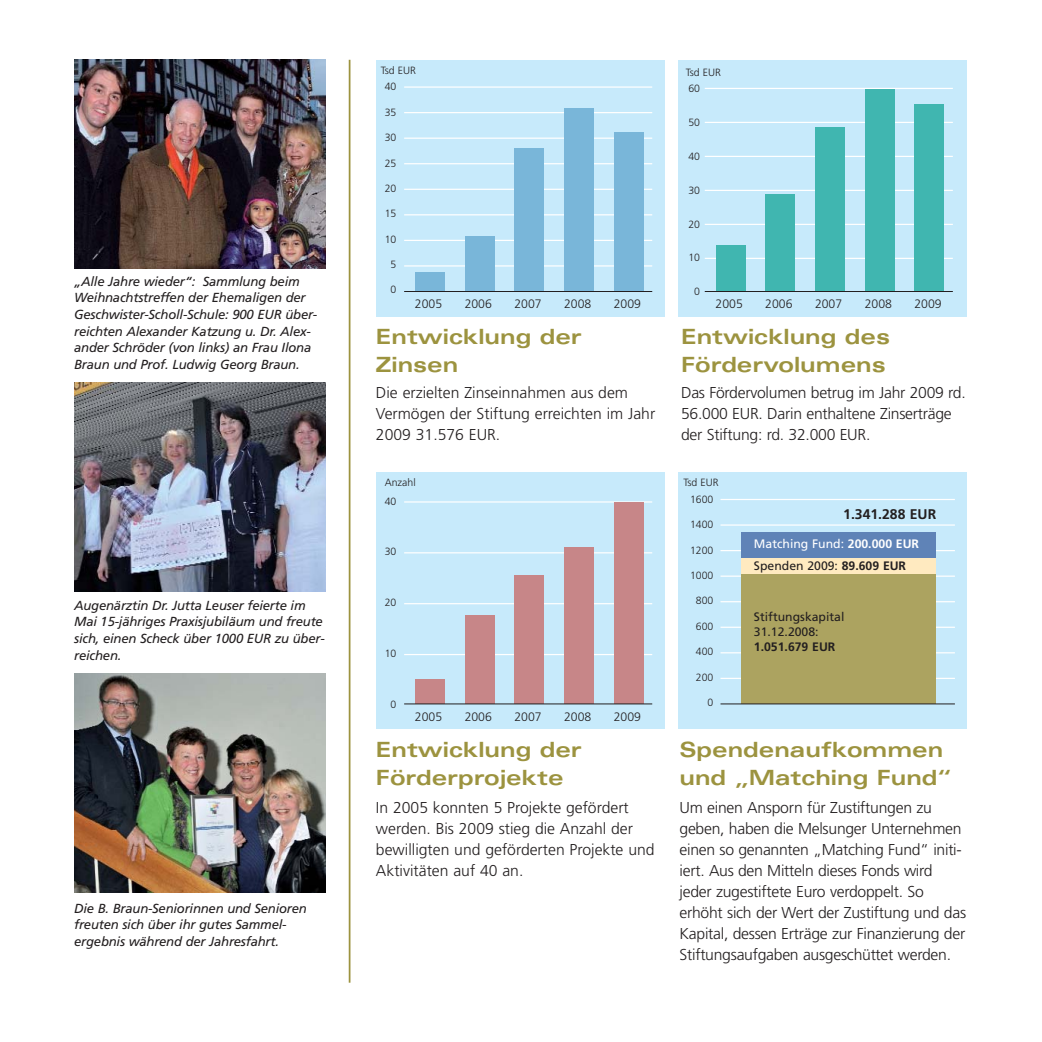
<style>
.page{position:relative;width:1042px;height:1042px;background:#fff}
.page>*{position:absolute;margin:0;border:0;box-sizing:border-box;transform-origin:0 0}
.t1{font:700 expanded 21px/28px "Univers";color:#9c933f}
.t2{font:300 15.75px/21px "Frutiger";letter-spacing:-.015em;color:#231f20}
.t3{font:700 14px "Frutiger";color:#231f20}
.t4{font:italic 13.12px/16.6px "Frutiger";letter-spacing:-.015em;color:#231f20}
.t5{font:300 12.25px "Frutiger";color:#231f20}
.t6{font:12.25px/14.7px "Frutiger";color:#231f20}
.t7{font:12.25px "Frutiger";color:#fff}
.t8{font:700 12.25px "Frutiger";color:#231f20}
.t9{font:300 10.5px "Frutiger";color:#231f20}
.s1{font-weight:700}
</style>
<div class="page">
<div style="left:376px;top:472px;width:288px;height:257px;background:#c7eafb"></div>
<div style="left:678px;top:60px;width:289px;height:256px;background:#c7eafb"></div>
<div style="left:376px;top:60px;width:288px;height:256px;background:#c7eafb"></div>
<hr style="left:349px;top:60px;width:1px;height:922px;background:#9c933f">
<hr style="left:404px;top:86px;width:248px;height:2px;background:#fff">
<hr style="left:404px;top:112px;width:248px;height:1px;background:#fff">
<hr style="left:404px;top:138px;width:248px;height:1px;background:#fff">
<hr style="left:404px;top:163px;width:248px;height:1px;background:#fff">
<hr style="left:404px;top:189px;width:248px;height:1px;background:#fff">
<hr style="left:404px;top:214px;width:248px;height:1px;background:#fff">
<hr style="left:404px;top:240px;width:248px;height:1px;background:#fff">
<hr style="left:404px;top:265px;width:248px;height:1px;background:#fff">
<div style="left:415px;top:272px;width:30px;height:20px;background:#79b6d9"></div>
<div style="left:465px;top:236px;width:29px;height:56px;background:#79b6d9"></div>
<div style="left:514px;top:148px;width:30px;height:144px;background:#79b6d9"></div>
<div style="left:564px;top:108px;width:30px;height:184px;background:#79b6d9"></div>
<div style="left:614px;top:132px;width:29px;height:160px;background:#79b6d9"></div>
<hr style="left:404px;top:291px;width:248px;height:1px;background:#231f20">
<hr style="left:705px;top:88px;width:248px;height:1px;background:#fff">
<hr style="left:705px;top:122px;width:248px;height:1px;background:#fff">
<hr style="left:705px;top:156px;width:248px;height:1px;background:#fff">
<hr style="left:705px;top:190px;width:248px;height:1px;background:#fff">
<hr style="left:705px;top:224px;width:248px;height:1px;background:#fff">
<hr style="left:705px;top:258px;width:248px;height:1px;background:#fff">
<div style="left:716px;top:245px;width:29px;height:47px;background:#40b6b0"></div>
<div style="left:765px;top:194px;width:30px;height:98px;background:#40b6b0"></div>
<div style="left:815px;top:127px;width:30px;height:165px;background:#40b6b0"></div>
<div style="left:865px;top:90px;width:29px;height:202px;background:#40b6b0"></div>
<div style="left:914px;top:104px;width:30px;height:188px;background:#40b6b0"></div>
<hr style="left:705px;top:291px;width:248px;height:1px;background:#231f20">
<hr style="left:404px;top:501px;width:248px;height:1px;background:#fff">
<hr style="left:404px;top:552px;width:248px;height:1px;background:#fff">
<hr style="left:404px;top:603px;width:248px;height:1px;background:#fff">
<hr style="left:404px;top:654px;width:248px;height:1px;background:#fff">
<div style="left:415px;top:679px;width:30px;height:25px;background:#c78688"></div>
<div style="left:465px;top:615px;width:29px;height:89px;background:#c78688"></div>
<div style="left:514px;top:575px;width:30px;height:129px;background:#c78688"></div>
<div style="left:564px;top:548px;width:30px;height:156px;background:#c78688"></div>
<div style="left:614px;top:503px;width:29px;height:201px;background:#c78688"></div>
<hr style="left:404px;top:703px;width:248px;height:1px;background:#231f20">
<div style="left:678px;top:472px;width:289px;height:257px;background:#c7eafb"></div>
<hr style="left:720px;top:499px;width:235px;height:1px;background:#fff">
<hr style="left:720px;top:524px;width:235px;height:2px;background:#fff">
<hr style="left:720px;top:550px;width:235px;height:1px;background:#fff">
<hr style="left:720px;top:575px;width:235px;height:2px;background:#fff">
<hr style="left:720px;top:601px;width:235px;height:1px;background:#fff">
<hr style="left:720px;top:627px;width:235px;height:1px;background:#fff">
<hr style="left:720px;top:652px;width:235px;height:1px;background:#fff">
<hr style="left:720px;top:678px;width:235px;height:1px;background:#fff">
<div style="left:741px;top:574px;width:195px;height:130px;background:#aca360"></div>
<div style="left:741px;top:532px;width:195px;height:28px;background:#5f83b7"></div>
<div style="left:741px;top:558px;width:195px;height:16px;background:#ffeac0"></div>
<hr style="left:720px;top:703px;width:235px;height:1px;background:#231f20">
<img style="left:74px;top:60px;width:252px;height:208px">
<img style="left:74px;top:674px;width:252px;height:218px">
<img style="left:74px;top:383px;width:252px;height:208px">
<p class="t4" style="left:74px;top:274px;width:245px">„Alle Jahre wieder“: Sammlung beim Weihnachtstreffen der Ehemaligen der Geschwister-Scholl-Schule: 900 EUR über&shy;reichten Alexander Katzung u. Dr. Alex&shy;ander Schröder (von links) an Frau Ilona Braun und Prof. Ludwig Georg Braun.</p>
<p class="t4" style="left:74px;top:598px;width:252px">Augenärztin Dr. Jutta Leuser feierte im Mai 15-jähriges Praxisjubiläum und freute sich, einen Scheck über 1000 EUR zu über&shy;reichen.</p>
<p class="t4" style="left:74px;top:901px;width:234px">Die B. Braun-Seniorinnen und Senioren freuten sich über ihr gutes Sammel&shy;ergebnis während der Jahresfahrt.</p>
<p class="t9" style="left:381px;top:66px;width:37px">Tsd EUR</p>
<p class="t9" style="left:385px;top:83px;width:13px">40</p>
<p class="t9" style="left:385px;top:108px;width:13px">35</p>
<p class="t9" style="left:385px;top:133px;width:13px">30</p>
<p class="t9" style="left:385px;top:159px;width:13px">25</p>
<p class="t9" style="left:385px;top:184px;width:13px">20</p>
<p class="t9" style="left:385px;top:209px;width:13px">15</p>
<p class="t9" style="left:385px;top:235px;width:13px">10</p>
<p class="t9" style="left:390px;top:260px;width:7px">5</p>
<p class="t9" style="left:390px;top:286px;width:7px">0</p>
<p class="t5" style="left:415px;top:299px;width:29px">2005</p>
<p class="t5" style="left:465px;top:299px;width:29px">2006</p>
<p class="t5" style="left:514px;top:299px;width:29px">2007</p>
<p class="t5" style="left:564px;top:299px;width:29px">2008</p>
<p class="t5" style="left:614px;top:299px;width:29px">2009</p>
<h1 class="t1" style="left:376px;top:324px;width:207px">Entwicklung der<br>Zinsen</h1>
<p class="t2" style="left:376px;top:383px;width:281px">Die erzielten Zinseinnahmen aus dem<br>Vermögen der Stiftung erreichten im Jahr<br>2009 31.576 EUR.</p>
<p class="t9" style="left:385px;top:478px;width:32px">Anzahl</p>
<p class="t9" style="left:385px;top:497px;width:13px">40</p>
<p class="t9" style="left:385px;top:547px;width:13px">30</p>
<p class="t9" style="left:385px;top:598px;width:13px">20</p>
<p class="t9" style="left:385px;top:649px;width:13px">10</p>
<p class="t9" style="left:390px;top:700px;width:7px">0</p>
<p class="t5" style="left:415px;top:711px;width:29px">2005</p>
<p class="t5" style="left:465px;top:711px;width:29px">2006</p>
<p class="t5" style="left:514px;top:711px;width:29px">2007</p>
<p class="t5" style="left:564px;top:711px;width:29px">2008</p>
<p class="t5" style="left:614px;top:711px;width:29px">2009</p>
<h1 class="t1" style="left:376px;top:737px;width:207px">Entwicklung der<br>Förderprojekte</h1>
<p class="t2" style="left:376px;top:798px;width:280px">In 2005 konnten 5 Projekte gefördert werden. Bis 2009 stieg die Anzahl der bewilligten und geförderten Projekte und Aktivitäten auf 40 an.</p>
<p class="t9" style="left:686px;top:68px;width:37px">Tsd EUR</p>
<p class="t9" style="left:688px;top:85px;width:13px">60</p>
<p class="t9" style="left:688px;top:118px;width:13px">50</p>
<p class="t9" style="left:688px;top:152px;width:13px">40</p>
<p class="t9" style="left:688px;top:186px;width:13px">30</p>
<p class="t9" style="left:688px;top:220px;width:13px">20</p>
<p class="t9" style="left:688px;top:253px;width:13px">10</p>
<p class="t9" style="left:694px;top:287px;width:7px">0</p>
<p class="t5" style="left:715px;top:299px;width:29px">2005</p>
<p class="t5" style="left:765px;top:299px;width:29px">2006</p>
<p class="t5" style="left:815px;top:299px;width:29px">2007</p>
<p class="t5" style="left:864px;top:299px;width:29px">2008</p>
<p class="t5" style="left:914px;top:299px;width:29px">2009</p>
<h1 class="t1" style="left:681px;top:324px;width:210px">Entwicklung des<br>Fördervolumens</h1>
<p class="t2" style="left:681px;top:383px;width:286px">Das Fördervolumen betrug im Jahr 2009 rd.<br>56.000 EUR. Darin enthaltene Zinserträge der Stiftung: rd. 32.000 EUR.</p>
<p class="t9" style="left:683px;top:478px;width:37px">Tsd EUR</p>
<p class="t9" style="left:690px;top:495px;width:25px">1600</p>
<p class="t9" style="left:690px;top:520px;width:25px">1400</p>
<p class="t9" style="left:690px;top:546px;width:25px">1200</p>
<p class="t9" style="left:690px;top:571px;width:25px">1000</p>
<p class="t9" style="left:696px;top:596px;width:19px">800</p>
<p class="t9" style="left:696px;top:622px;width:19px">600</p>
<p class="t9" style="left:696px;top:647px;width:19px">400</p>
<p class="t9" style="left:696px;top:672px;width:19px">200</p>
<p class="t9" style="left:707px;top:698px;width:7px">0</p>
<p class="t3" style="left:843px;top:508px;width:94px">1.341.288 EUR</p>
<p class="t7" style="left:754px;top:538px;width:167px">Matching Fund: <span class="s1">200.000 EUR</span></p>
<p class="t6" style="left:754px;top:559px;width:154px">Spenden 2009: <span class="s1">89.609 EUR</span></p>
<p class="t6" style="left:754px;top:611px;width:92px">Stiftungskapital<br>31.12.2008:</p>
<p class="t8" style="left:754px;top:642px;width:83px">1.051.679 EUR</p>
<h1 class="t1" style="left:679px;top:737px;width:273px">Spendenaufkommen und „Matching Fund“</h1>
<p class="t2" style="left:679px;top:798px;width:288px">Um einen Ansporn für Zustiftungen zu geben, haben die Melsunger Unternehmen einen so genannten „Matching Fund“ initi&shy;iert. Aus den Mitteln dieses Fonds wird jeder zugestiftete Euro verdoppelt. So erhöht sich der Wert der Zustiftung und das Kapital, dessen Erträge zur Finanzierung der Stiftungsaufgaben ausgeschüttet werden.</p>
</div>
